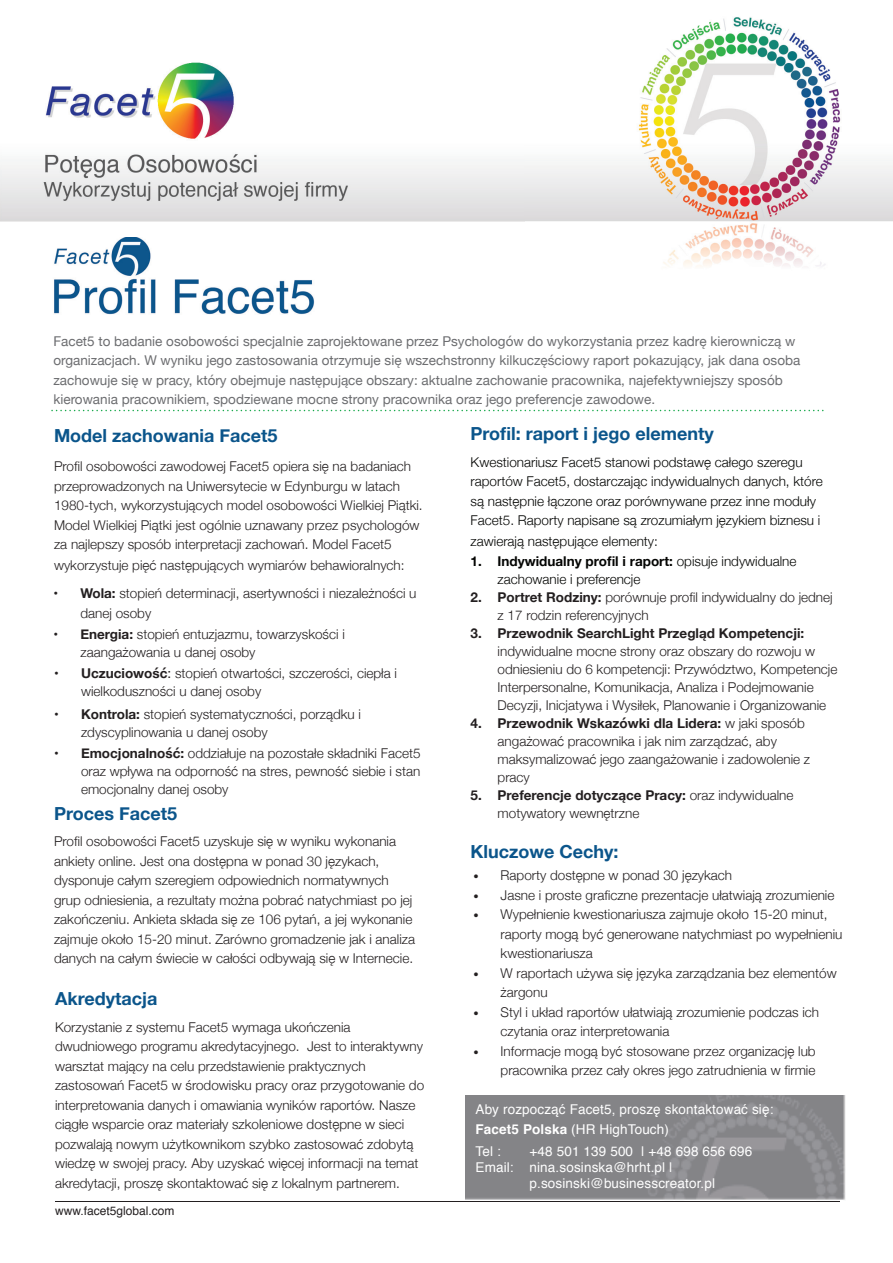
<style>
.page{position:relative;width:893px;height:1263px;background:#fff}
.page>*{position:absolute;margin:0;border:0;box-sizing:border-box;transform-origin:0 0}
.t1{font:700 18px "Helvetica Neue";color:#0b558b}
.t2{font:300 13.5px/19.5px "Helvetica Neue";color:#231f20}
.t3{font:13.5px/19.5px "Helvetica Neue";color:#6c6d70}
.t4{font:300 13.5px/19.5px "Helvetica Neue";color:#040503}
.t5{font:13.5px/19.5px "Helvetica";letter-spacing:.01em;color:#fff}
.t6{font:700 13.5px "Helvetica Neue";color:#231f20}
.t7{font:12px "Helvetica";color:#231f20}
.s1{font-weight:700}
.s2{font-weight:400}
.s3{font-size:10.5px}
</style>
<div class="page">
<img style="left:0;top:62px;width:525px;height:160px">
<img style="left:525px;top:17px;width:368px;height:395px">
<img style="left:317px;top:243px;width:209px;height:169px">
<img style="left:52px;top:409px;width:262px;height:3px">
<img style="left:317px;top:335px;width:478px;height:14px">
<svg style="left:51px;top:410px;width:772px;height:1px"></svg>
<img style="left:465px;top:1095px;width:381px;height:105px">
<img style="left:54px;top:237px;width:261px;height:78px">
<p class="t3" style="left:53px;top:332px;width:748px">Facet5 to badanie osobowości specjalnie zaprojektowane przez Psychologów do wykorzystania przez kadrę kierowniczą w organizacjach. W wyniku jego zastosowania otrzymuje się wszechstronny kilkuczęściowy raport pokazujący, jak dana osoba zachowuje się w pracy, który obejmuje następujące obszary: aktualne zachowanie pracownika, najefektywniejszy sposób kierowania pracownikiem, spodziewane mocne strony pracownika oraz jego preferencje zawodowe.</p>
<h1 class="t1" style="left:54px;top:421px;width:225px">Model zachowania Facet5</h1>
<h1 class="t1" style="left:471px;top:420px;width:245px">Profil: raport i jego elementy</h1>
<p class="t2" style="left:54px;top:456px;width:370px">Profil osobowości zawodowej Facet5 opiera się na badaniach przeprowadzonych na Uniwersytecie w Edynburgu w latach 1980-tych, wykorzystujących model osobowości Wielkiej Piątki.<br>Model Wielkiej Piątki jest ogólnie uznawany przez psychologów za najlepszy sposób interpretacji zachowań. Model Facet5</p>
<p class="t2" style="left:54px;top:555px;width:352px">wykorzystuje pięć następujących wymiarów behawioralnych:</p>
<p class="t2" style="left:80px;top:582px;width:338px;text-indent:-27px"><span class="s1">• Wola:</span> stopień determinacji, asertywności i niezależności u danej osoby</p>
<p class="t2" style="left:80px;top:624px;width:266px;line-height:18px;text-indent:-27px"><span class="s1">• Energia:</span> stopień entuzjazmu, towarzyskości i zaangażowania u danej osoby</p>
<p class="t2" style="left:81px;top:663px;width:318px;line-height:18px;text-indent:-27px"><span class="s1">• Uczuciowość</span><span class="s2">:</span> stopień otwartości, szczerości, ciepła i wielkoduszności u danej osoby</p>
<p class="t2" style="left:81px;top:704px;width:282px;line-height:18px;text-indent:-27px"><span class="s1">• Kontrola:</span> stopień systematyczności, porządku i zdyscyplinowania u danej osoby</p>
<p class="t2" style="left:81px;top:743px;width:341px;line-height:18px;text-align:justify;text-indent:-27px"><span class="s1">• Emocjonalność:</span> oddziałuje na pozostałe składniki Facet5 oraz wpływa na odporność na stres, pewność siebie i stan emocjonalny danej osoby</p>
<h1 class="t1" style="left:54px;top:800px;width:125px">Proces Facet5</h1>
<p class="t2" style="left:54px;top:831px;width:363px">Profil osobowości Facet5 uzyskuje się w wyniku wykonania ankiety online. Jest ona dostępna w ponad 30 językach, dysponuje całym szeregiem odpowiednich normatywnych grup odniesienia, a rezultaty można pobrać natychmiast po jej zakończeniu. Ankieta składa się ze 106 pytań, a jej wykonanie zajmuje około 15-20 minut. Zarówno gromadzenie jak i analiza danych na całym świecie w całości odbywają się w Internecie.</p>
<h1 class="t1" style="left:55px;top:984px;width:104px">Akredytacja</h1>
<p class="t2" style="left:55px;top:1016px;width:371px">Korzystanie z systemu Facet5 wymaga ukończenia dwudniowego programu akredytacyjnego. Jest to interaktywny warsztat mający na celu przedstawienie praktycznych zastosowań Facet5 w środowisku pracy oraz przygotowanie do interpretowania danych i omawiania wyników raportów. Nasze ciągłe wsparcie oraz materiały szkoleniowe dostępne w sieci pozwalają nowym użytkownikom szybko zastosować zdobytą wiedzę w swojej pracy. Aby uzyskać więcej informacji na temat akredytacji, proszę skontaktować się z lokalnym partnerem.</p>
<p class="t7" style="left:55px;top:1201px;width:121px">www.facet5global.com</p>
<p class="t4" style="left:471px;top:451px;width:354px">Kwestionariusz Facet5 stanowi podstawę całego szeregu raportów Facet5, dostarczając indywidualnych danych, które są następnie łączone oraz porównywane przez inne moduły Facet5. Raporty napisane są zrozumiałym językiem biznesu i</p>
<p class="t4" style="left:471px;top:531px;width:189px">zawierają następujące elementy:</p>
<p class="t4" style="left:498px;top:551px;width:300px;line-height:18px;text-indent:-27px"><span class="s1">1. Indywidualny profil i raport:</span> opisuje indywidualne zachowanie i preferencje</p>
<p class="t2" style="left:498px;top:587px;width:337px;line-height:18px;text-indent:-27px"><span class="s1">2. Portret Rodziny:</span> porównuje profil indywidualny do jednej z 17 rodzin referencyjnych</p>
<p class="t6" style="left:471px;top:622px;width:335px">3. Przewodnik SearchLight Przegląd Kompetencji:</p>
<p class="t2" style="left:498px;top:641px;width:341px;line-height:18px">indywidualne mocne strony oraz obszary do rozwoju w odniesieniu do 6 kompetencji: Przywództwo, Kompetencje Interpersonalne, Komunikacja, Analiza i Podejmowanie Decyzji, Inicjatywa i Wysiłek, Planowanie i Organizowanie</p>
<p class="t2" style="left:498px;top:713px;width:314px;line-height:18px;text-indent:-27px"><span class="s1">4. Przewodnik Wskazówki dla Lidera:</span> w jaki sposób angażować pracownika i jak nim zarządzać, aby maksymalizować jego zaangażowanie i zadowolenie z pracy</p>
<p class="t2" style="left:498px;top:785px;width:297px;line-height:18px;text-indent:-27px"><span class="s1">5. Preferencje dotyczące Pracy:</span> oraz indywidualne motywatory wewnętrzne</p>
<h1 class="t1" style="left:471px;top:837px;width:149px">Kluczowe Cechy:</h1>
<p class="t2" style="left:474px;top:864px;width:260px"><span class="s3">•</span> Raporty dostępne w ponad 30 językach</p>
<p class="t2" style="left:474px;top:884px;width:362px"><span class="s3">•</span> Jasne i proste graficzne prezentacje ułatwiają zrozumienie</p>
<p class="t2" style="left:501px;top:903px;width:343px;text-indent:-27px"><span class="s3">•</span> Wypełnienie kwestionariusza zajmuje około 15-20 minut, raporty mogą być generowane natychmiast po wypełnieniu kwestionariusza</p>
<p class="t2" style="left:501px;top:962px;width:338px;text-indent:-27px"><span class="s3">•</span> W raportach używa się języka zarządzania bez elementów żargonu</p>
<p class="t2" style="left:501px;top:1001px;width:320px;text-indent:-27px"><span class="s3">•</span> Styl i układ raportów ułatwiają zrozumienie podczas ich czytania oraz interpretowania</p>
<p class="t2" style="left:474px;top:1040px;width:344px;text-align:right"><span class="s3">•</span> Informacje mogą być stosowane przez organizację lub pracownika przez cały okres jego zatrudnienia w firmie</p>
<p class="t5" style="left:476px;top:1100px;width:299px">Aby rozpocząć Facet5, proszę skontaktować się:<br><span class="s1">Facet5 Polska</span> (HR HighTouch)</p>
<p class="t5" style="left:476px;top:1142px;width:27px">Tel :</p>
<p class="t5" style="left:530px;top:1142px;width:224px">+48 501 139 500 | +48 698 656 696</p>
<p class="t5" style="left:476px;top:1158px;width:199px">Email: nina.sosinska@hrht.pl |</p>
<p class="t5" style="left:530px;top:1174px;width:187px">p.sosinski@businesscreator.pl</p>
</div>
